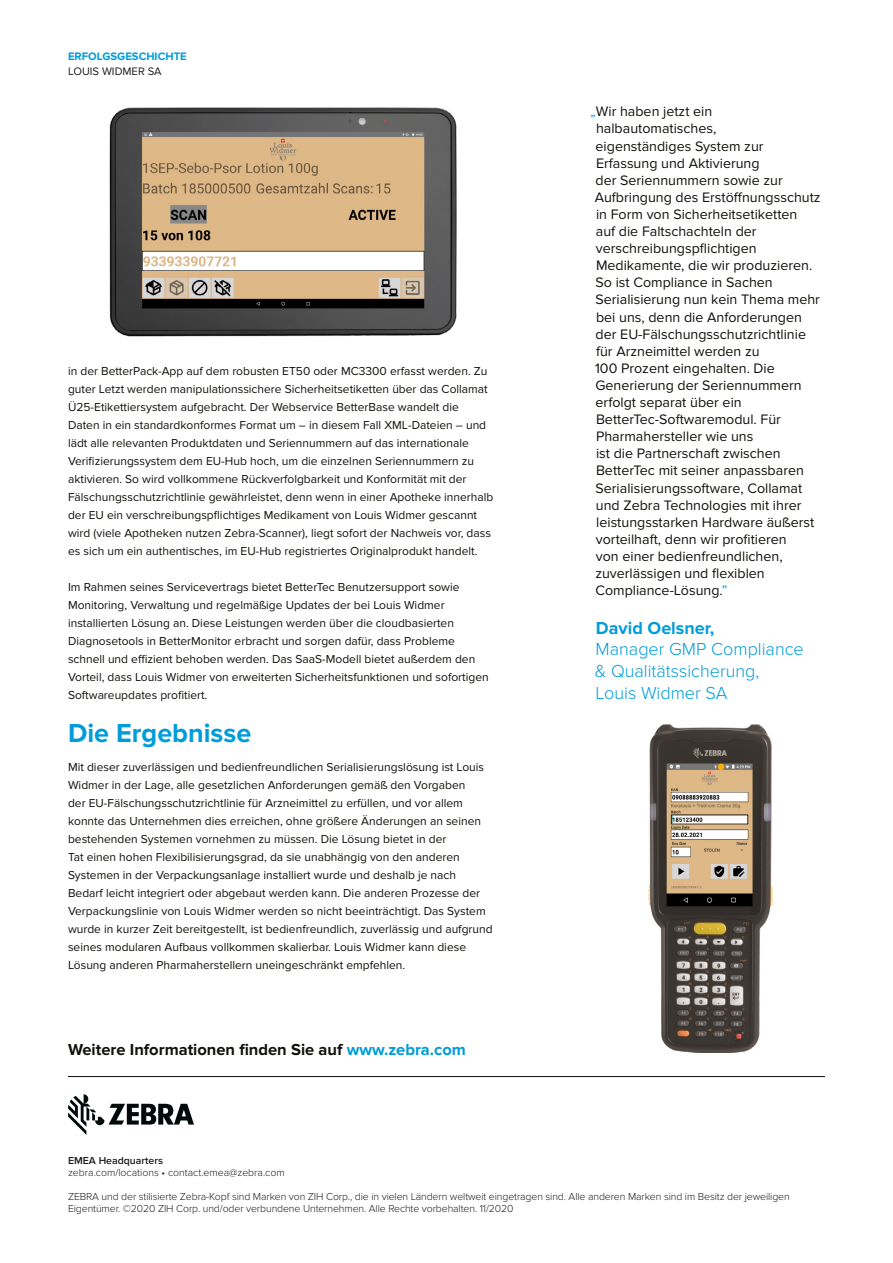
<style>
.page{position:relative;width:893px;height:1263px;background:#fff}
.page>*{position:absolute;margin:0;border:0;box-sizing:border-box;transform-origin:0 0}
.t1{font:700 27px "Proxima Nova";color:#009cda}
.t2{font:300 18px/21.6px "Proxima Nova";color:#009cda}
.t3{font:700 18px "Proxima Nova";color:#009cda}
.t4{font:700 16.5px "Proxima Nova";color:#12110c}
.t5{font:14.25px/17.1px "Proxima Nova";color:#12110c}
.t6{font:12px/18px "Proxima Nova";color:#12110c}
.t7{font:700 11.25px "Proxima Nova";color:#009cda}
.t8{font:11.25px "Proxima Nova";color:#1d1d1b}
.t9{font:300 10.5px/12px "Proxima Nova";letter-spacing:-.01em;color:#1d1d1b}
.t10{font:600 10.5px "Proxima Nova";color:#1d1d1b}
.s1{color:#009cda}
.s2{font-size:13.5px;color:#009cda}
</style>
<div class="page">
<hr style="left:68px;top:1076px;width:757px;height:1px;background:#12110c">
<svg style="left:68px;top:1094px;width:126px;height:41px"></svg>
<img style="left:648px;top:724px;width:124px;height:328px">
<img style="left:109px;top:107px;width:348px;height:230px">
<p class="t7" style="left:68px;top:50px;width:120px">ERFOLGSGESCHICHTE</p>
<p class="t8" style="left:68px;top:65px;width:95px">LOUIS WIDMER SA</p>
<p class="t6" style="left:68px;top:362px;width:427px">in der BetterPack-App auf dem robusten ET50 oder MC3300 erfasst werden. Zu guter Letzt werden manipulationssichere Sicherheitsetiketten über das Collamat Ü25-Etikettiersystem aufgebracht. Der Webservice BetterBase wandelt die Daten in ein standardkonformes Format um – in diesem Fall XML-Dateien – und lädt alle relevanten Produktdaten und Seriennummern auf das internationale Verifizierungssystem dem EU-Hub hoch, um die einzelnen Seriennummern zu aktivieren. So wird vollkommene Rückverfolgbarkeit und Konformität mit der Fälschungsschutzrichtlinie gewährleistet, denn wenn in einer Apotheke innerhalb der EU ein verschreibungspflichtiges Medikament von Louis Widmer gescannt wird (viele Apotheken nutzen Zebra-Scanner), liegt sofort der Nachweis vor, dass es sich um ein authentisches, im EU-Hub registriertes Originalprodukt handelt.</p>
<p class="t6" style="left:68px;top:578px;width:422px">Im Rahmen seines Servicevertrags bietet BetterTec Benutzersupport sowie Monitoring, Verwaltung und regelmäßige Updates der bei Louis Widmer installierten Lösung an. Diese Leistungen werden über die cloudbasierten Diagnosetools in BetterMonitor erbracht und sorgen dafür, dass Probleme schnell und effizient behoben werden. Das SaaS-Modell bietet außerdem den Vorteil, dass Louis Widmer von erweiterten Sicherheitsfunktionen und sofortigen Softwareupdates profitiert.</p>
<h1 class="t1" style="left:68px;top:717px;width:185px">Die Ergebnisse</h1>
<p class="t6" style="left:68px;top:758px;width:426px">Mit dieser zuverlässigen und bedienfreundlichen Serialisierungslösung ist Louis Widmer in der Lage, alle gesetzlichen Anforderungen gemäß den Vorgaben<br>der EU-Fälschungsschutzrichtlinie für Arzneimittel zu erfüllen, und vor allem konnte das Unternehmen dies erreichen, ohne größere Änderungen an seinen bestehenden Systemen vornehmen zu müssen. Die Lösung bietet in der<br>Tat einen hohen Flexibilisierungsgrad, da sie unabhängig von den anderen Systemen in der Verpackungsanlage installiert wurde und deshalb je nach Bedarf leicht integriert oder abgebaut werden kann. Die anderen Prozesse der Verpackungslinie von Louis Widmer werden so nicht beeinträchtigt. Das System wurde in kurzer Zeit bereitgestellt, ist bedienfreundlich, zuverlässig und aufgrund seines modularen Aufbaus vollkommen skalierbar. Louis Widmer kann diese Lösung anderen Pharmaherstellern uneingeschränkt empfehlen.</p>
<h3 class="t4" style="left:68px;top:1040px;width:399px">Weitere Informationen finden Sie auf <span class="s1">www.zebra.com</span></h3>
<p class="t5" style="left:591px;top:103px;width:232px"><span class="s2">„</span>Wir haben jetzt ein halbautomatisches,<br>eigenständiges System zur<br>Erfassung und Aktivierung<br>der Seriennummern sowie zur<br>Aufbringung des Erstöffnungsschutz in Form von Sicherheitsetiketten<br>auf die Faltschachteln der verschreibungspflichtigen<br>Medikamente, die wir produzieren.<br>So ist Compliance in Sachen<br>Serialisierung nun kein Thema mehr bei uns, denn die Anforderungen der EU-Fälschungsschutzrichtlinie für Arzneimittel werden zu<br>100 Prozent eingehalten. Die<br>Generierung der Seriennummern erfolgt separat über ein<br>BetterTec-Softwaremodul. Für<br>Pharmahersteller wie uns<br>ist die Partnerschaft zwischen<br>BetterTec mit seiner anpassbaren<br>Serialisierungssoftware, Collamat und Zebra Technologies mit ihrer leistungsstarken Hardware äußerst vorteilhaft, denn wir profitieren<br>von einer bedienfreundlichen, zuverlässigen und flexiblen<br>Compliance-Lösung.<span class="s1">”</span></p>
<h2 class="t3" style="left:596px;top:617px;width:120px">David Oelsner,</h2>
<h2 class="t2" style="left:595px;top:639px;width:210px">Manager GMP Compliance &amp; Qualitätssicherung,<br>Louis Widmer SA</h2>
<p class="t10" style="left:68px;top:1154px;width:96px">EMEA Headquarters</p>
<p class="t9" style="left:68px;top:1166px;width:218px">zebra.com/locations • contact.emea@zebra.com</p>
<p class="t9" style="left:68px;top:1190px;width:723px">ZEBRA und der stilisierte Zebra-Kopf sind Marken von ZIH Corp., die in vielen Ländern weltweit eingetragen sind. Alle anderen Marken sind im Besitz der jeweiligen<br>Eigentümer. ©2020 ZIH Corp. und/oder verbundene Unternehmen. Alle Rechte vorbehalten. 11/2020</p>
</div>
